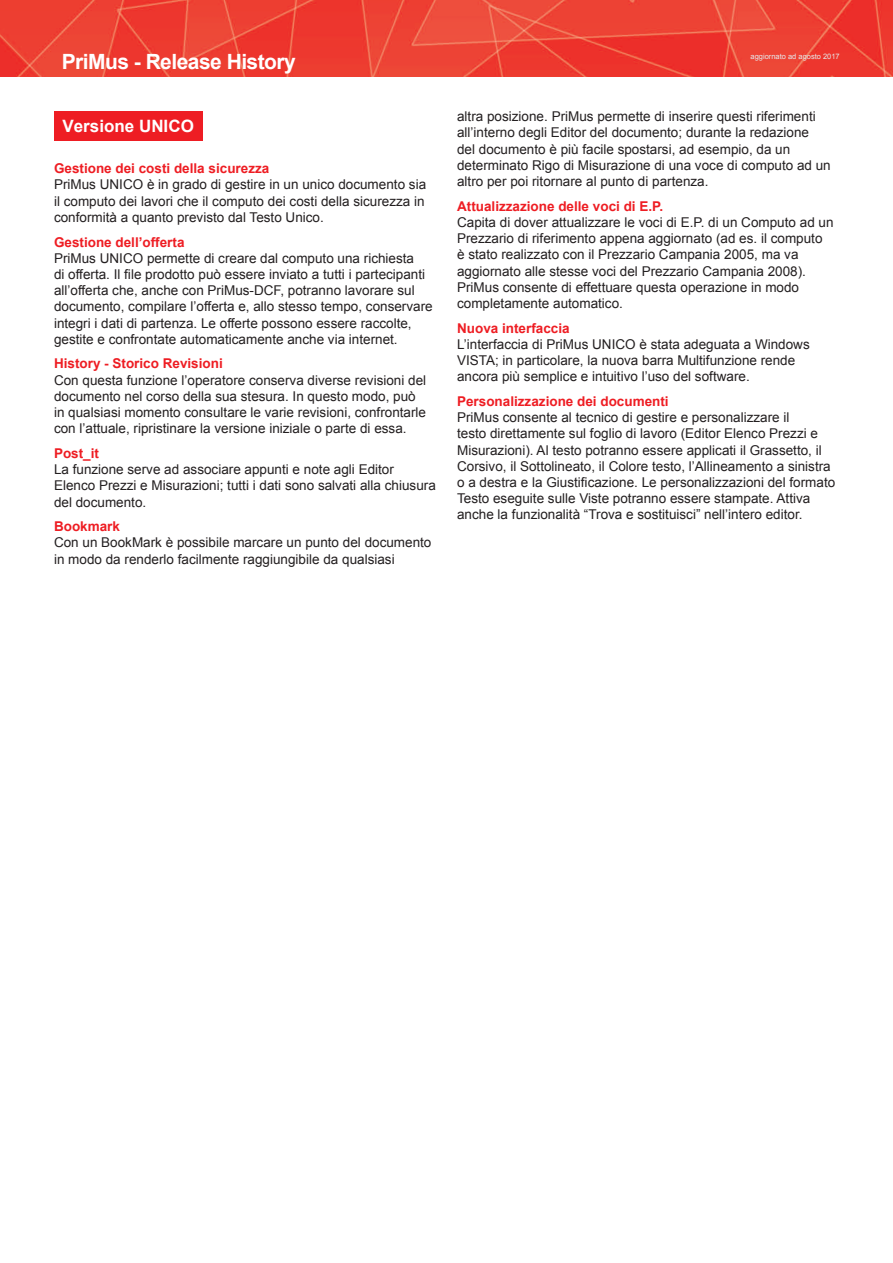
<style>
.page{position:relative;width:893px;height:1263px;background:#fff}
.page>*{position:absolute;margin:0;border:0;box-sizing:border-box;transform-origin:0 0}
.t1{font:700 21px "Arial";letter-spacing:-.025em;color:#fff}
.t2{font:700 16.95px "Arial";color:#fff}
.t3{font:13.5px/16.2px "Arial";color:#231f20}
.t4{font:700 13.5px "Arial";color:#ee1d23}
.t5{font:7.5px "Arial";color:#e6e7e9}
</style>
<div class="page">
<img style="left:0;top:0;width:893px;height:77px">
<div style="left:54px;top:111px;width:148px;height:30px;background:#ee1d23"></div>
<h1 class="t1" style="left:62px;top:48px;width:236px">PriMus - Release History</h1>
<p class="t5" style="left:750px;top:52px;width:91px">aggiornato ad agosto 2017</p>
<p class="t2" style="left:63px;top:115px;width:133px">Versione UNICO</p>
<p class="t4" style="left:54px;top:159px;width:217px">Gestione dei costi della sicurezza</p>
<p class="t3" style="left:54px;top:177px;width:374px;text-align:justify">PriMus UNICO è in grado di gestire in un unico documento sia il computo dei lavori che il computo dei costi della sicurezza in conformità a quanto previsto dal Testo Unico.</p>
<p class="t4" style="left:54px;top:233px;width:132px">Gestione dell’offerta</p>
<p class="t3" style="left:54px;top:250px;width:380px">PriMus UNICO permette di creare dal computo una richiesta<br>di offerta. Il file prodotto può essere inviato a tutti i partecipanti all’offerta che, anche con PriMus-DCF, potranno lavorare sul documento, compilare l’offerta e, allo stesso tempo, conservare integri i dati di partenza. Le offerte possono essere raccolte, gestite e confrontate automaticamente anche via internet.</p>
<p class="t4" style="left:54px;top:355px;width:170px">History - Storico Revisioni</p>
<p class="t3" style="left:54px;top:372px;width:374px">Con questa funzione l’operatore conserva diverse revisioni del documento nel corso della sua stesura. In questo modo, può in qualsiasi momento consultare le varie revisioni, confrontarle con l’attuale, ripristinare la versione iniziale o parte di essa.</p>
<p class="t4" style="left:54px;top:444px;width:47px">Post_it</p>
<p class="t3" style="left:54px;top:461px;width:383px">La funzione serve ad associare appunti e note agli Editor<br>Elenco Prezzi e Misurazioni; tutti i dati sono salvati alla chiusura del documento.</p>
<p class="t4" style="left:54px;top:517px;width:68px">Bookmark</p>
<p class="t3" style="left:54px;top:535px;width:379px">Con un BookMark è possibile marcare un punto del documento in modo da renderlo facilmente raggiungibile da qualsiasi</p>
<p class="t3" style="left:457px;top:109px;width:375px">altra posizione. PriMus permette di inserire questi riferimenti all’interno degli Editor del documento; durante la redazione<br>del documento è più facile spostarsi, ad esempio, da un determinato Rigo di Misurazione di una voce di computo ad un altro per poi ritornare al punto di partenza.</p>
<p class="t4" style="left:457px;top:197px;width:208px">Attualizzazione delle voci di E.P.</p>
<p class="t3" style="left:457px;top:214px;width:378px">Capita di dover attualizzare le voci di E.P. di un Computo ad un Prezzario di riferimento appena aggiornato (ad es. il computo<br>è stato realizzato con il Prezzario Campania 2005, ma va aggiornato alle stesse voci del Prezzario Campania 2008).<br>PriMus consente di effettuare questa operazione in modo completamente automatico.</p>
<p class="t4" style="left:457px;top:319px;width:114px">Nuova interfaccia</p>
<p class="t3" style="left:457px;top:336px;width:354px">L’interfaccia di PriMus UNICO è stata adeguata a Windows<br>VISTA; in particolare, la nuova barra Multifunzione rende ancora più semplice e intuitivo l’uso del software.</p>
<p class="t4" style="left:457px;top:392px;width:213px">Personalizzazione dei documenti</p>
<p class="t3" style="left:457px;top:409px;width:380px">PriMus consente al tecnico di gestire e personalizzare il<br>testo direttamente sul foglio di lavoro (Editor Elenco Prezzi e Misurazioni). Al testo potranno essere applicati il Grassetto, il Corsivo, il Sottolineato, il Colore testo, l’Allineamento a sinistra o a destra e la Giustificazione. Le personalizzazioni del formato Testo eseguite sulle Viste potranno essere stampate. Attiva anche la funzionalità “Trova e sostituisci” nell’intero editor.</p>
</div>
